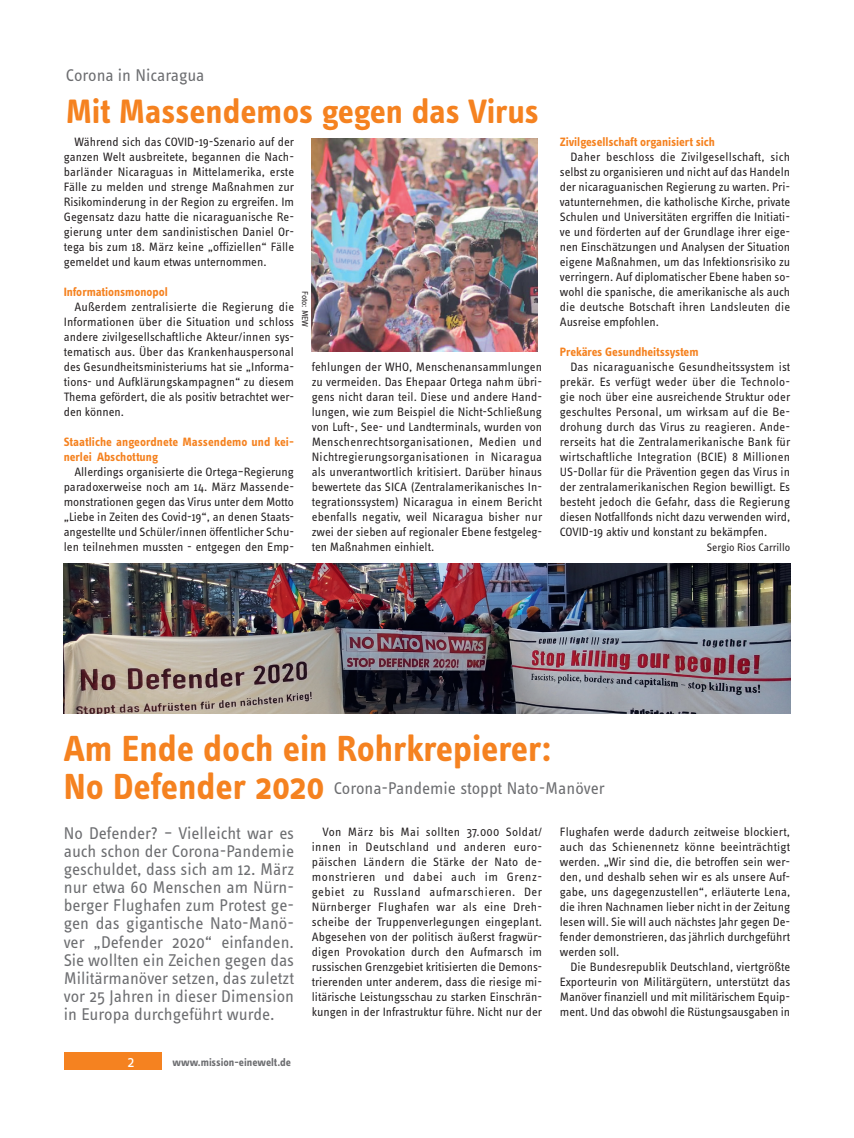
<style>
.page{position:relative;width:854px;height:1138px;background:#fff}
.page>*{position:absolute;margin:0;border:0;box-sizing:border-box;transform-origin:0 0}
.Header_Regionalteil{font:700 37.5px "Info OT Text";color:#f58220}
.Header_Regionalteil-2{font:700 35px "Info OT Text";letter-spacing:-.01em;color:#f58220}
.Vorspann{font:17.5px/18.1px "Info OT Text";color:#6c6d70;text-align:justify}
.Header_Regionalteil-3{font:17.5px "Info OT Text";color:#6c6d70}
.Subheader{font:17.5px "Info OT Text";letter-spacing:-.005em;color:#6c6d70}
.t1{font:16.25px "Info OT Text";color:#fff}
.Fließtext_Regional{font:12.5px/15px "Info OT Text";letter-spacing:-.005em;color:#231f20;text-align:justify}
.Fließtext_fett{font:700 12.5px/15px "Info OT Text";letter-spacing:-.005em;color:#f58220}
.t2{font:700 11.25px "Info OT Text";color:#6c6d70}
.Autor{font:11.25px "Info OT Text";letter-spacing:-.005em;color:#231f20}
.Autor-2{font:8.75px "Info OT Text";letter-spacing:-.005em;color:#231f20}
.s1{font-weight:700;font-size:37.5px;color:#f58220}
</style>
<div class="page">
<div style="left:64px;top:1052px;width:97px;height:18px;background:#f58220"></div>
<img style="left:312px;top:138px;width:226px;height:214px">
<img style="left:64px;top:563px;width:726px;height:150px">
<p class="Subheader" style="left:66px;top:64px;width:140px">Corona in Nicaragua</p>
<p class="Header_Regionalteil-2" style="left:66px;top:90px;width:475px">Mit Massendemos gegen das Virus</p>
<p class="Fließtext_Regional" style="left:64px;top:134px;width:232px;text-indent:11px">Während sich das COVID-19-Szenario auf der ganzen Welt ausbreitete, begannen die Nach&shy;barländer Nicaraguas in Mittelamerika, erste Fälle zu melden und strenge Maßnahmen zur Risikominderung in der Region zu ergreifen. Im Gegensatz dazu hatte die nicaraguanische Re&shy;gierung unter dem sandinistischen Daniel Or&shy;tega bis zum 18. März keine „offiziellen“ Fälle gemeldet und kaum etwas unternommen.</p>
<p class="Fließtext_fett" style="left:64px;top:284px;width:106px">Informationsmonopol</p>
<p class="Fließtext_Regional" style="left:64px;top:299px;width:232px;text-indent:11px">Außerdem zentralisierte die Regierung die Informationen über die Situation und schloss andere zivilgesellschaftliche Akteur/innen sys&shy;tematisch aus. Über das Krankenhauspersonal des Gesundheitsministeriums hat sie „Informa&shy;tions- und Aufklärungskampagnen“ zu diesem Thema gefördert, die als positiv betrachtet wer&shy;den können.</p>
<p class="Fließtext_fett" style="left:64px;top:434px;width:232px">Staatliche angeordnete Massendemo und kei&shy;nerlei Abschottung</p>
<p class="Fließtext_Regional" style="left:64px;top:464px;width:232px;text-indent:11px">Allerdings organisierte die Ortega–Regierung paradoxerweise noch am 14. März Massende&shy;monstrationen gegen das Virus unter dem Motto „Liebe in Zeiten des Covid-19“, an denen Staats&shy;angestellte und Schüler/innen öffentlicher Schu&shy;len teilnehmen mussten - entgegen den Emp-</p>
<p class="Autor-2" style="left:310px;top:291px;width:38px;rotate:90deg">Foto: MEW</p>
<p class="Fließtext_Regional" style="left:312px;top:359px;width:232px">fehlungen der WHO, Menschenansammlungen zu vermeiden. Das Ehepaar Ortega nahm übri&shy;gens nicht daran teil. Diese und andere Hand&shy;lungen, wie zum Beispiel die Nicht-Schließung von Luft-, See- und Landterminals, wurden von Menschenrechtsorganisationen, Medien und Nichtregierungsorganisationen in Nicaragua als unverantwortlich kritisiert. Darüber hinaus bewertete das SICA (Zentralamerikanisches In&shy;tegrationssystem) Nicaragua in einem Bericht ebenfalls negativ, weil Nicaragua bisher nur zwei der sieben auf regionaler Ebene festgeleg&shy;ten Maßnahmen einhielt.</p>
<p class="Fließtext_fett" style="left:560px;top:134px;width:157px">Zivilgesellschaft organisiert sich</p>
<p class="Fließtext_Regional" style="left:560px;top:149px;width:232px;text-indent:11px">Daher beschloss die Zivilgesellschaft, sich selbst zu organisieren und nicht auf das Handeln der nicaraguanischen Regierung zu warten. Pri&shy;vatunternehmen, die katholische Kirche, private Schulen und Universitäten ergriffen die Initiati&shy;ve und förderten auf der Grundlage ihrer eige&shy;nen Einschätzungen und Analysen der Situation eigene Maßnahmen, um das Infektionsrisiko zu verringern. Auf diplomatischer Ebene haben so&shy;wohl die spanische, die amerikanische als auch die deutsche Botschaft ihren Landsleuten die Ausreise empfohlen.</p>
<p class="Fließtext_fett" style="left:560px;top:344px;width:140px">Prekäres Gesundheitssystem</p>
<p class="Fließtext_Regional" style="left:560px;top:359px;width:232px;text-indent:11px">Das nicaraguanische Gesundheitssystem ist prekär. Es verfügt weder über die Technolo&shy;gie noch über eine ausreichende Struktur oder geschultes Personal, um wirksam auf die Be&shy;drohung durch das Virus zu reagieren. Ande&shy;rerseits hat die Zentralamerikanische Bank für wirtschaftliche Integration (BCIE) 8 Millionen US-Dollar für die Prävention gegen das Virus in der zentralamerikanischen Region bewilligt. Es besteht jedoch die Gefahr, dass die Regierung diesen Notfallfonds nicht dazu verwenden wird, COVID-19 aktiv und konstant zu bekämpfen.</p>
<p class="Autor" style="left:707px;top:540px;width:85px">Sergio Rios Carrillo</p>
<p class="Header_Regionalteil" style="left:64px;top:725px;width:489px">Am Ende doch ein Rohrkrepierer:</p>
<p class="Header_Regionalteil-3" style="left:64px;top:777px;width:543px"><span class="s1">No Defender 2020</span> Corona-Pandemie stoppt Nato-Manöver</p>
<p class="Fließtext_Regional" style="left:560px;top:824px;width:232px">Flughafen werde dadurch zeitweise blockiert, auch das Schienennetz könne beeinträchtigt werden. „Wir sind die, die betroffen sein wer&shy;den, und deshalb sehen wir es als unsere Auf&shy;gabe, uns dagegenzustellen“, erläuterte Lena, die ihren Nachnamen lieber nicht in der Zeitung lesen will. Sie will auch nächstes Jahr gegen De&shy;fender demonstrieren, das jährlich durchgeführt werden soll.</p>
<p class="Fließtext_Regional" style="left:560px;top:959px;width:232px;text-indent:11px">Die Bundesrepublik Deutschland, viertgrößte Exporteurin von Militärgütern, unterstützt das Manöver finanziell und mit militärischem Equip&shy;ment. Und das obwohl die Rüstungsausgaben in</p>
<p class="Vorspann" style="left:64px;top:823px;width:232px">No Defender? – Vielleicht war es auch schon der Corona-Pandemie geschuldet, dass sich am 12. März nur etwa 60 Menschen am Nürn&shy;berger Flughafen zum Protest ge&shy;gen das gigantische Nato-Manö&shy;ver „Defender 2020“ einfanden.<br>Sie wollten ein Zeichen gegen das Militärmanöver setzen, das zuletzt vor 25 Jahren in dieser Dimension in Europa durchgeführt wurde.</p>
<p class="Fließtext_Regional" style="left:312px;top:824px;width:232px;text-indent:11px">Von März bis Mai sollten 37.000 Soldat/ innen in Deutschland und anderen euro&shy;päischen Ländern die Stärke der Nato de&shy;monstrieren und dabei auch im Grenz&shy;gebiet zu Russland aufmarschieren. Der Nürnberger Flughafen war als eine Dreh&shy;scheibe der Truppenverlegungen eingeplant.<br>Abgesehen von der politisch äußerst fragwür&shy;digen Provokation durch den Aufmarsch im russischen Grenzgebiet kritisierten die Demons&shy;trierenden unter anderem, dass die riesige mi&shy;litärische Leistungsschau zu starken Einschrän&shy;kungen in der Infrastruktur führe. Nicht nur der</p>
<h3 class="t1" style="left:128px;top:1051px;width:9px">2</h3>
<p class="t2" style="left:173px;top:1055px;width:120px">www.mission-einewelt.de</p>
</div>
